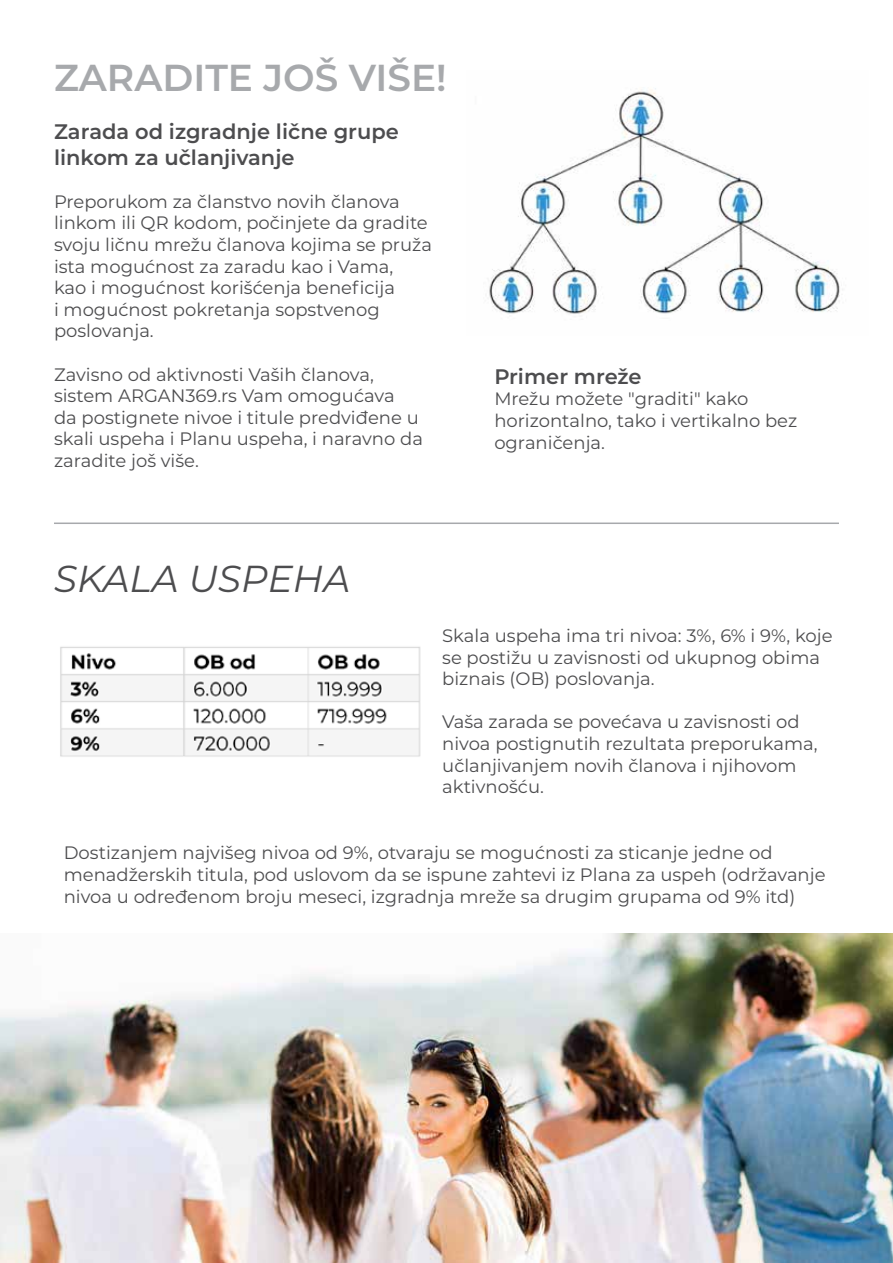
<style>
.page{position:relative;width:893px;height:1263px;background:#fff}
.page>*{position:absolute;margin:0;border:0;box-sizing:border-box;transform-origin:0 0}
.t1{font:600 37.5px "Montserrat";color:#a7a9ac}
.t2{font:italic 37.5px "Montserrat";color:#4d4d4f}
.t3{font:600 21px/25.2px "Montserrat";color:#4d4d4f}
.t4{font:18px/21.6px "Montserrat";color:#4d4d4f}
</style>
<div class="page">
<img style="left:0;top:934px;width:893px;height:329px">
<img style="left:489px;top:88px;width:354px;height:226px">
<hr style="left:54px;top:522px;width:785px;height:2px;background:#a7a9ac">
<img style="left:60px;top:646px;width:361px;height:111px">
<h1 class="t1" style="left:54px;top:51px;width:394px">ZARADITE JOŠ VIŠE!</h1>
<p class="t3" style="left:54px;top:118px;width:346px">Zarada od izgradnje lične grupe linkom za učlanjivanje</p>
<p class="t4" style="left:54px;top:190px;width:380px">Preporukom za članstvo novih članova linkom ili QR kodom, počinjete da gradite svoju ličnu mrežu članova kojima se pruža ista mogućnost za zaradu kao i Vama,<br>kao i mogućnost korišćenja beneficija<br>i mogućnost pokretanja sopstvenog poslovanja.</p>
<p class="t4" style="left:54px;top:363px;width:370px">Zavisno od aktivnosti Vaših članova, sistem ARGAN369.rs Vam omogućava<br>da postignete nivoe i titule predviđene u skali uspeha i Planu uspeha i, naravno da zaradite još više.</p>
<h1 class="t2" style="left:54px;top:553px;width:298px">SKALA USPEHA</h1>
<p class="t3" style="left:494px;top:363px;width:149px">Primer mreže</p>
<p class="t4" style="left:494px;top:388px;width:304px">Mrežu možete "graditi" kako horizontalno, tako i vertikalno bez ograničenja.</p>
<p class="t4" style="left:442px;top:624px;width:392px">Skala uspeha ima tri nivoa: 3%, 6% i 9%, koje se postižu u zavisnosti od ukupnog obima biznais (OB) poslovanja.</p>
<p class="t4" style="left:442px;top:710px;width:377px">Vaša zarada se povećava u zavisnosti od nivoa postignutih rezultata preporukama, učlanjivanjem novih članova i njihovom aktivnošću.</p>
<p class="t4" style="left:64px;top:841px;width:763px">Dostizanjem najvišeg nivoa od 9%, otvaraju se mogućnosti za sticanje jedne od menadžerskih titula, pod uslovom da se ispune zahtevi iz Plana za uspeh (održavanje nivoa u određenom broju meseci, izgradnja mreže sa drugim grupama od 9% itd(</p>
</div>
